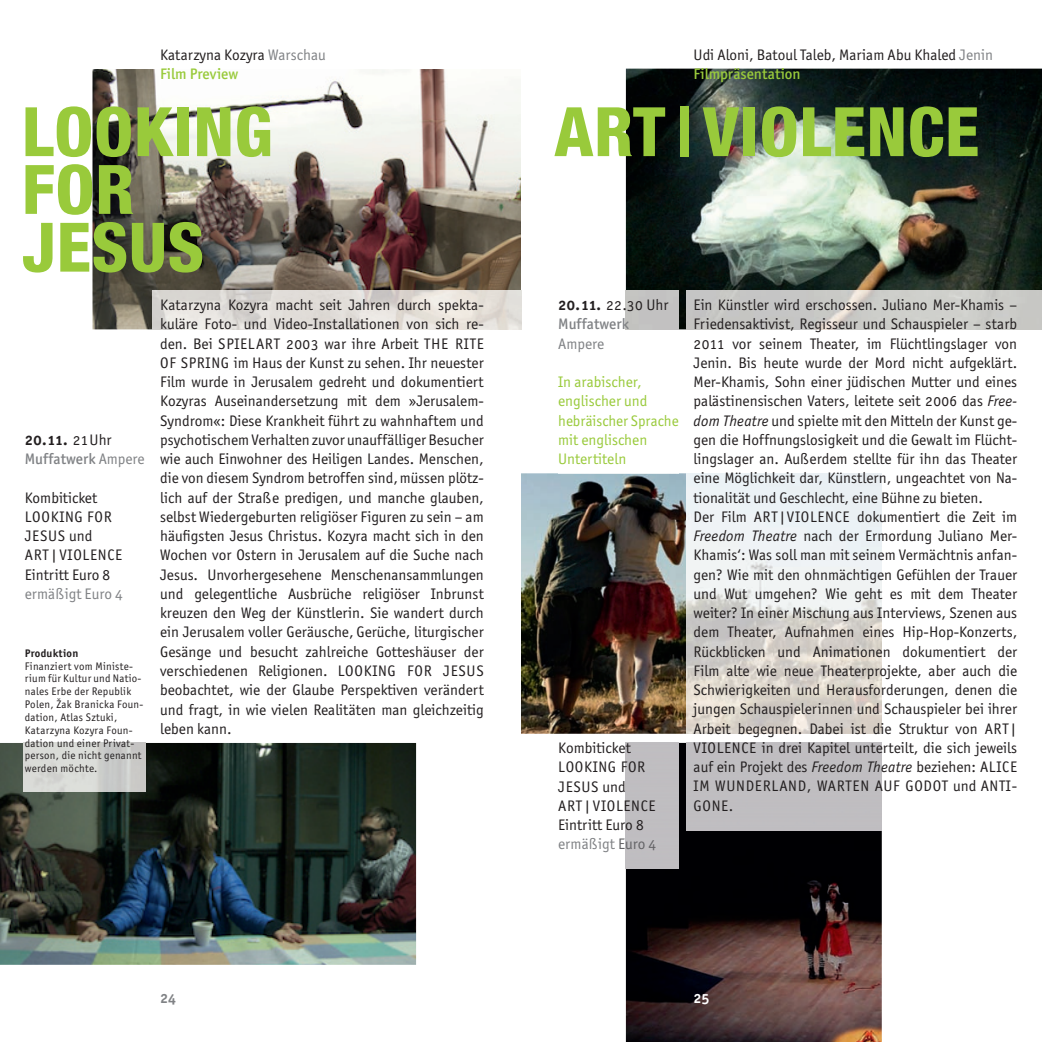
<style>
.page{position:relative;width:1042px;height:1042px;background:#fff}
.page>*{position:absolute;margin:0;border:0;box-sizing:border-box;transform-origin:0 0}
.t1{font:800 condensed 68.25px/57.8px "Helvetica Neue";letter-spacing:.01em;color:#99ca3b}
.t2{font:15.4px/19.2px "Officina San ITC Book OS";color:#231f20}
.t3{font:15.4px/19.2px "Officina San ITC Book OS";color:#99ca3b}
.t4{font:15.4px/19.2px "Officina San ITC Book OS";letter-spacing:.04em;color:#231f20}
.t5{font:15.4px "Officina San ITC Medium OS";color:#99ca3b}
.t6{font:15.4px "Officina San ITC Medium OS";color:#808285}
.t7{font:15.4px "Officina San ITC Book OS";color:#808285}
.t8{font:15.4px "Officina San ITC Bold OS";color:#231f20}
.t9{font:14.88px "Officina San ITC Bold OS";color:#808285}
.t10{font:14.88px "Officina San ITC Bold OS";color:#fff}
.t11{font:11.03px/12.8px "Officina San ITC Book OS";letter-spacing:.025em;color:#231f20}
.t12{font:11.03px "Officina San ITC Bold OS";letter-spacing:.025em;color:#231f20}
.s1{color:#808285}
.s2{font-family:"Officina San ITC Book Ital OS"}
.s3{font-family:"Officina San ITC Bold OS"}
.s4{font-family:"Officina San ITC Book OS"}
.s5{color:#636366}
</style>
<div class="page">
<img style="left:0;top:743px;width:416px;height:222px">
<img style="left:521px;top:473px;width:165px;height:261px">
<img style="left:626px;top:743px;width:256px;height:299px">
<img style="left:626px;top:69px;width:416px;height:260px">
<img style="left:92px;top:69px;width:429px;height:260px">
<img style="left:153px;top:291px;width:368px;height:38px">
<img style="left:24px;top:743px;width:121px;height:48px">
<svg style="left:686px;top:329px;width:356px;height:414px"></svg>
<div style="left:686px;top:743px;width:196px;height:87px;background:#bfbdc1"></div>
<img style="left:686px;top:291px;width:356px;height:38px">
<svg style="left:625px;top:291px;width:54px;height:39px"></svg>
<img style="left:558px;top:473px;width:121px;height:1px">
<div style="left:626px;top:291px;width:53px;height:38px;background:#c2c1c1"></div>
<svg style="left:625px;top:742px;width:54px;height:126px"></svg>
<div style="left:626px;top:743px;width:53px;height:125px;background:#bfbdc1"></div>
<p class="t2" style="left:160px;top:45px;width:167px">Katarzyna Kozyra <span class="s1">Warschau</span></p>
<p class="t5" style="left:160px;top:65px;width:80px">Film Preview</p>
<p class="t2" style="left:693px;top:45px;width:301px">Udi Aloni, Batoul Taleb, Mariam Abu Khaled <span class="s1">Jenin</span></p>
<p class="t5" style="left:693px;top:65px;width:109px">Filmpräsentation</p>
<h1 class="t1" style="left:22px;top:102px;width:252px">LOOKING</h1>
<h1 class="t1" style="left:554px;top:102px;width:426px">ART | VIOLENCE</h1>
<h1 class="t1" style="left:22px;top:160px;width:184px">FOR<br>JESUS</h1>
<p class="t2" style="left:693px;top:295px;width:325px">Ein Künstler wird erschossen. Juliano Mer-Khamis – Friedensaktivist, Regisseur und Schauspieler – starb 2011 vor seinem Theater, im Flüchtlingslager von Jenin. Bis heute wurde der Mord nicht aufgeklärt.<br>Mer-Khamis, Sohn einer jüdischen Mutter und eines palästinensischen Vaters, leitete seit 2006 das <span class="s2">Free&shy;dom Theatre</span> und spielte mit den Mitteln der Kunst ge&shy;gen die Hoffnungslosigkeit und die Gewalt im Flücht&shy;lingslager an. Außerdem stellte für ihn das Theater eine Möglichkeit dar, Künstlern, ungeachtet von Na&shy;tionalität und Geschlecht, eine Bühne zu bieten.<br>Der Film ART|VIOLENCE dokumentiert die Zeit im <span class="s2">Freedom Theatre</span> nach der Ermordung Juliano Mer-Khamis‘: Was soll man mit seinem Vermächtnis anfan&shy;gen? Wie mit den ohnmächtigen Gefühlen der Trauer und Wut umgehen? Wie geht es mit dem Theater weiter? In einer Mischung aus Interviews, Szenen aus dem Theater, Aufnahmen eines Hip-Hop-Konzerts, Rückblicken und Animationen dokumentiert der Film alte wie neue Theaterprojekte, aber auch die Schwierigkeiten und Herausforderungen, denen die jungen Schauspielerinnen und Schauspieler bei ihrer Arbeit begegnen. Dabei ist die Struktur von ART| VIOLENCE in drei Kapitel unterteilt, die sich jeweils auf ein Projekt des <span class="s2">Freedom Theatre</span> beziehen: ALICE IM WUNDERLAND, WARTEN AUF GODOT und ANTI-GONE.</p>
<p class="t2" style="left:160px;top:295px;width:325px;text-align:justify">Katarzyna Kozyra macht seit Jahren durch spekta&shy;kuläre Foto- und Video-Installationen von sich re&shy;den. Bei SPIELART 2003 war ihre Arbeit THE RITE OF SPRING im Haus der Kunst zu sehen. Ihr neuester Film wurde in Jerusalem gedreht und dokumentiert Kozyras Auseinandersetzung mit dem »Jerusalem-Syndrom«: Diese Krankheit führt zu wahnhaftem und psychotischem Verhalten zuvor unauffälliger Besucher wie auch Einwohner des Heiligen Landes. Menschen, die von diesem Syndrom betroffen sind, müssen plötz&shy;lich auf der Straße predigen, und manche glauben, selbst Wiedergeburten religiöser Figuren zu sein – am häufigsten Jesus Christus. Kozyra macht sich in den Wochen vor Ostern in Jerusalem auf die Suche nach Jesus. Unvorhergesehene Menschenansammlungen und gelegentliche Ausbrüche religiöser Inbrunst kreuzen den Weg der Künstlerin. Sie wandert durch ein Jerusalem voller Geräusche, Gerüche, liturgischer Gesänge und besucht zahlreiche Gotteshäuser der verschiedenen Religionen. LOOKING FOR JESUS beobachtet, wie der Glaube Perspektiven verändert und fragt, in wie vielen Realitäten man gleichzeitig leben kann.</p>
<p class="t2" style="left:558px;top:295px;width:112px"><span class="s3">20. 11.</span> 22.30 Uhr</p>
<p class="t6" style="left:558px;top:315px;width:72px">Muffatwerk</p>
<p class="t7" style="left:558px;top:334px;width:47px">Ampere</p>
<p class="t3" style="left:558px;top:372px;width:122px">In arabischer, englischer und hebräischer Sprache mit englischen<br>Untertiteln</p>
<p class="t8" style="left:25px;top:430px;width:88px">20. 11. <span class="s4">21 Uhr</span></p>
<p class="t6" style="left:25px;top:450px;width:121px">Muffatwerk <span class="s4">Ampere</span></p>
<p class="t4" style="left:25px;top:488px;width:99px">Kombiticket<br>LOOKING FOR<br>JESUS und<br>ART|VIOLENCE<br>Eintritt Euro 8</p>
<p class="t7" style="left:25px;top:585px;width:100px">ermäßigt Euro 4</p>
<p class="t12" style="left:25px;top:646px;width:55px">Produktion</p>
<p class="t11" style="left:25px;top:659px;width:120px">Finanziert vom Ministe&shy;rium für Kultur und Natio&shy;nales Erbe der Republik<br>Polen, Žak Branicka Foun&shy;dation, Atlas Sztuki,<br>Katarzyna Kozyra Foun&shy;dation und einer Privat&shy;person, die nicht genannt werden möchte.</p>
<p class="t2" style="left:558px;top:738px;width:100px">Kombiticket<br>LOOKING FOR<br>JESUS und<br>ART|VIOLENCE<br>Eintritt Euro 8 <span class="s1">ermäßigt</span> <span class="s5">Euro 4</span></p>
<p class="t9" style="left:160px;top:989px;width:17px">24</p>
<p class="t10" style="left:693px;top:989px;width:17px">25</p>
</div>
